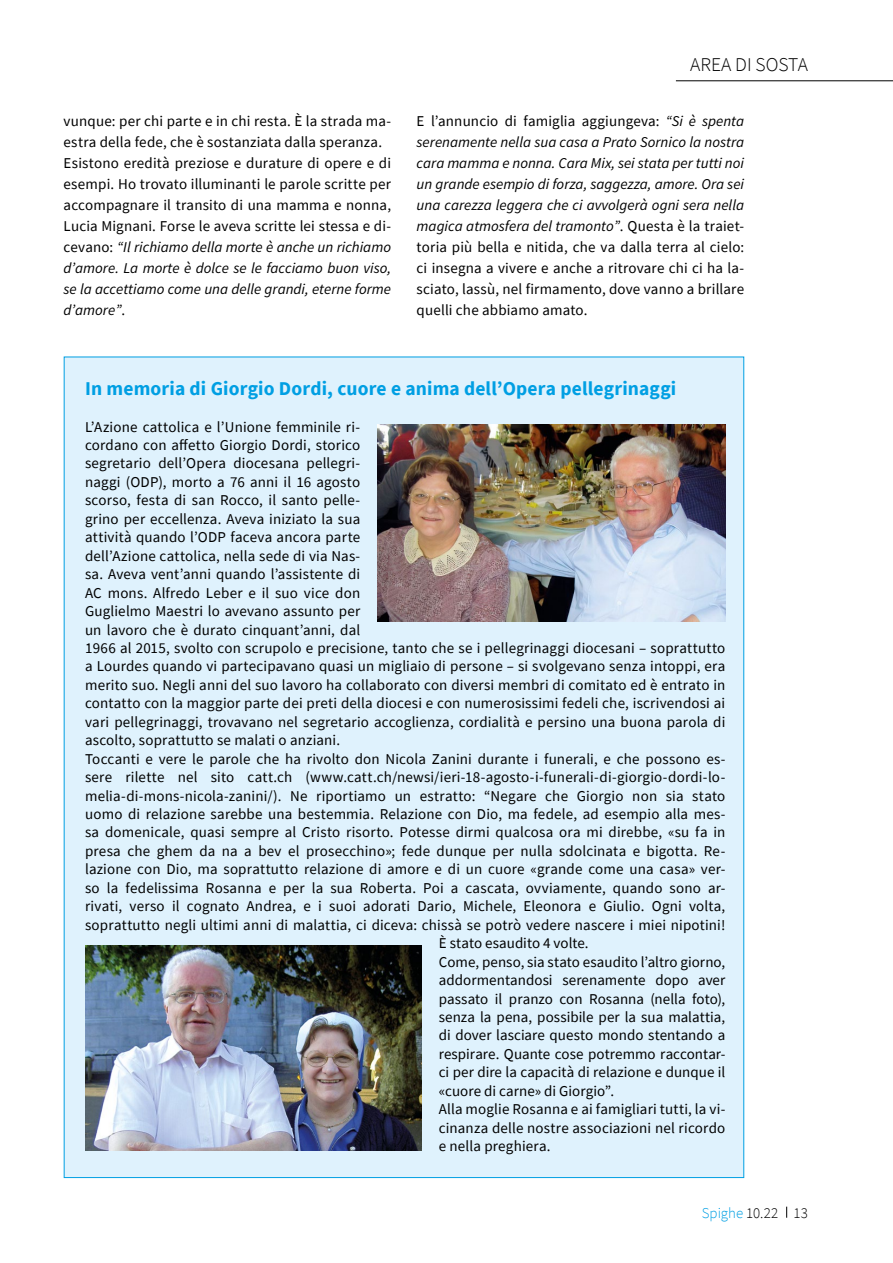
<style>
.page{position:relative;width:893px;height:1263px;background:#fff}
.page>*{position:absolute;margin:0;border:0;box-sizing:border-box;transform-origin:0 0}
.t1{font:700 19.5px "Source Sans Pro";letter-spacing:.01em;color:#009fe3}
.t2{font:300 19.5px "Source Sans Pro";color:#000}
.t3{font:15px/21px "Source Sans Pro";letter-spacing:.01em;color:#000}
.t4{font:italic 15px/21px "Source Sans Pro";color:#000;text-align:justify}
.t5{font:300 15px "Source Sans Pro";color:#000}
.s1{font-style:italic}
.s2{font-style:normal}
.s3{color:#009fe3}
</style>
<div class="page">
<hr style="left:676px;top:80px;width:217px;height:1px;background:#000">
<hr style="left:0;top:294px;width:1px;height:105px;background:#009fe3">
<div style="left:64px;top:357px;width:680px;height:821px;background:#dff2fd"></div>
<img style="left:85px;top:945px;width:337px;height:205px">
<img style="left:377px;top:424px;width:348px;height:197px">
<h1 class="t2" style="left:690px;top:53px;width:119px">AREA DI SOSTA</h1>
<p class="t3" style="left:64px;top:110px;width:329px">vunque: per chi parte e in chi resta. È la strada ma&shy;estra della fede, che è sostanziata dalla speranza.<br>Esistono eredità preziose e durature di opere e di esempi. Ho trovato illuminanti le parole scritte per accompagnare il transito di una mamma e nonna, Lucia Mignani. Forse le aveva scritte lei stessa e di&shy;cevano: <span class="s1">“Il richiamo della morte è anche un richiamo d’amore. La morte è dolce se le facciamo buon viso, se la accettiamo come una delle grandi, eterne forme d’amore”</span>.</p>
<p class="t4" style="left:417px;top:110px;width:329px"><span class="s2">E l’annuncio di famiglia aggiungeva:</span> “Si è spenta serenamente nella sua casa a Prato Sornico la nostra cara mamma e nonna. Cara Mix, sei stata per tutti noi un grande esempio di forza, saggezza, amore. Ora sei una carezza leggera che ci avvolgerà ogni sera nella magica atmosfera del tramonto”<span class="s2">. Questa è la traiet&shy;toria più bella e nitida, che va dalla terra al cielo: ci insegna a vivere e anche a ritrovare chi ci ha la&shy;sciato, lassù, nel firmamento, dove vanno a brillare quelli che abbiamo amato.</span></p>
<h1 class="t1" style="left:85px;top:375px;width:593px">In memoria di Giorgio Dordi, cuore e anima dell’Opera pellegrinaggi</h1>
<p class="t3" style="left:85px;top:416px;width:277px">L’Azione cattolica e l’Unione femminile ri-</p>
<p class="t3" style="left:85px;top:434px;width:277px">cordano con affetto Giorgio Dordi, storico</p>
<p class="t3" style="left:85px;top:453px;width:277px">segretario dell’Opera diocesana pellegri-</p>
<p class="t3" style="left:85px;top:471px;width:277px">naggi (ODP), morto a 76 anni il 16 agosto</p>
<p class="t3" style="left:85px;top:490px;width:277px">scorso, festa di san Rocco, il santo pelle-</p>
<p class="t3" style="left:85px;top:508px;width:277px">grino per eccellenza. Aveva iniziato la sua</p>
<p class="t3" style="left:85px;top:527px;width:277px">attività quando l’ODP faceva ancora parte</p>
<p class="t3" style="left:85px;top:545px;width:277px">dell’Azione cattolica, nella sede di via Nas-</p>
<p class="t3" style="left:85px;top:564px;width:277px">sa. Aveva vent’anni quando l’assistente di</p>
<p class="t3" style="left:85px;top:582px;width:277px">AC mons. Alfredo Leber e il suo vice don</p>
<p class="t3" style="left:85px;top:600px;width:277px">Guglielmo Maestri lo avevano assunto per</p>
<p class="t3" style="left:85px;top:619px;width:277px">un lavoro che è durato cinquant’anni, dal</p>
<p class="t3" style="left:85px;top:637px;width:642px">1966 al 2015, svolto con scrupolo e precisione, tanto che se i pellegrinaggi diocesani – soprattutto</p>
<p class="t3" style="left:85px;top:656px;width:642px">a Lourdes quando vi partecipavano quasi un migliaio di persone – si svolgevano senza intoppi, era</p>
<p class="t3" style="left:85px;top:674px;width:642px">merito suo. Negli anni del suo lavoro ha collaborato con diversi membri di comitato ed è entrato in</p>
<p class="t3" style="left:85px;top:693px;width:642px">contatto con la maggior parte dei preti della diocesi e con numerosissimi fedeli che, iscrivendosi ai</p>
<p class="t3" style="left:85px;top:711px;width:642px">vari pellegrinaggi, trovavano nel segretario accoglienza, cordialità e persino una buona parola di</p>
<p class="t3" style="left:85px;top:730px;width:257px">ascolto, soprattutto se malati o anziani.</p>
<p class="t3" style="left:85px;top:748px;width:642px">Toccanti e vere le parole che ha rivolto don Nicola Zanini durante i funerali, e che possono es-</p>
<p class="t3" style="left:85px;top:766px;width:642px">sere rilette nel sito catt.ch (www.catt.ch/newsi/ieri-18-agosto-i-funerali-di-giorgio-dordi-lo-</p>
<p class="t3" style="left:85px;top:785px;width:642px">melia-di-mons-nicola-zanini/). Ne riportiamo un estratto: “Negare che Giorgio non sia stato</p>
<p class="t3" style="left:85px;top:803px;width:642px">uomo di relazione sarebbe una bestemmia. Relazione con Dio, ma fedele, ad esempio alla mes-</p>
<p class="t3" style="left:85px;top:822px;width:642px">sa domenicale, quasi sempre al Cristo risorto. Potesse dirmi qualcosa ora mi direbbe, «su fa in</p>
<p class="t3" style="left:85px;top:840px;width:642px">presa che ghem da na a bev el prosecchino»; fede dunque per nulla sdolcinata e bigotta. Re-</p>
<p class="t3" style="left:85px;top:859px;width:642px">lazione con Dio, ma soprattutto relazione di amore e di un cuore «grande come una casa» ver-</p>
<p class="t3" style="left:85px;top:877px;width:642px">so la fedelissima Rosanna e per la sua Roberta. Poi a cascata, ovviamente, quando sono ar-</p>
<p class="t3" style="left:85px;top:896px;width:642px">rivati, verso il cognato Andrea, e i suoi adorati Dario, Michele, Eleonora e Giulio. Ogni volta,</p>
<p class="t3" style="left:85px;top:914px;width:642px">soprattutto negli ultimi anni di malattia, ci diceva: chissà se potrò vedere nascere i miei nipotini!</p>
<p class="t3" style="left:439px;top:933px;width:151px">È stato esaudito 4 volte.</p>
<p class="t3" style="left:439px;top:951px;width:288px">Come, penso, sia stato esaudito l’altro giorno,</p>
<p class="t3" style="left:439px;top:969px;width:288px">addormentandosi serenamente dopo aver</p>
<p class="t3" style="left:439px;top:988px;width:288px">passato il pranzo con Rosanna (nella foto),</p>
<p class="t3" style="left:439px;top:1006px;width:288px">senza la pena, possibile per la sua malattia,</p>
<p class="t3" style="left:439px;top:1025px;width:288px">di dover lasciare questo mondo stentando a</p>
<p class="t3" style="left:439px;top:1043px;width:288px">respirare. Quante cose potremmo raccontar-</p>
<p class="t3" style="left:439px;top:1062px;width:288px">ci per dire la capacità di relazione e dunque il</p>
<p class="t3" style="left:439px;top:1080px;width:177px">«cuore di carne» di Giorgio”.</p>
<p class="t3" style="left:439px;top:1099px;width:288px">Alla moglie Rosanna e ai famigliari tutti, la vi-</p>
<p class="t3" style="left:439px;top:1117px;width:288px">cinanza delle nostre associazioni nel ricordo</p>
<p class="t3" style="left:439px;top:1135px;width:113px">e nella preghiera.</p>
<p class="t5" style="left:702px;top:1204px;width:108px"><span class="s3">Spighe</span> 10.22 13</p>
</div>
